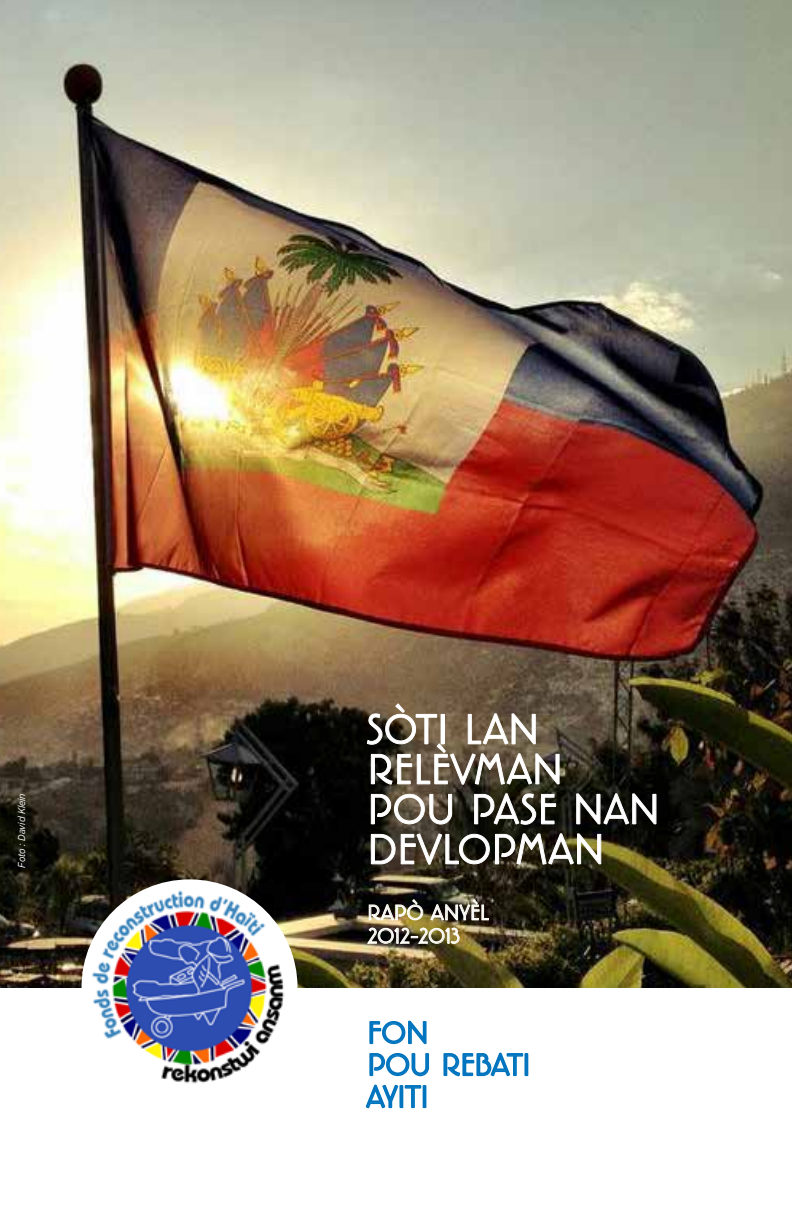
<style>
.page{position:relative;width:792px;height:1224px;background:#fff}
.page>*{position:absolute;margin:0;border:0;box-sizing:border-box;transform-origin:0 0}
.t1{font:52px/40px "Banjoman";letter-spacing:.01em;color:#fff}
.t2{font:38px/32px "Banjoman";letter-spacing:-.005em;color:#0074be}
.t3{font:26.4px/23.4px "Banjoman";letter-spacing:.005em;color:#fff}
.t4{font:italic 10px "Gotham Narrow";color:#fff}
</style>
<div class="page">
<img style="left:0;top:0;width:792px;height:987px">
<svg style="left:369px;top:1020px;width:58px;height:25px"></svg>
<svg style="left:443px;top:1052px;width:81px;height:25px"></svg>
<div style="left:525px;top:1053px;width:3px;height:23px;border:1px solid #0074be"></div>
<svg style="left:365px;top:1053px;width:65px;height:56px"></svg>
<div style="left:423px;top:1085px;width:3px;height:23px;border:1px solid #0074be"></div>
<svg style="left:369px;top:899px;width:55px;height:22px"></svg>
<svg style="left:430px;top:899px;width:59px;height:22px"></svg>
<svg style="left:367px;top:927px;width:93px;height:17px;background:#7e775d"></svg>
<svg style="left:367px;top:703px;width:193px;height:82px;background:#6e6251"></svg>
<svg style="left:371px;top:794px;width:81px;height:31px;background:#6a6255"></svg>
<svg style="left:474px;top:793px;width:82px;height:32px;background:#45443b"></svg>
<svg style="left:576px;top:793px;width:81px;height:32px;background:#383835"></svg>
<svg style="left:371px;top:833px;width:231px;height:32px;background:#524e41"></svg>
<div style="left:82px;top:879px;width:216px;height:216px;background:#fff;border-radius:50%"></div>
<img style="left:90px;top:889px;width:196px;height:195px">
<p class="t4" style="left:16px;top:868px;width:76px;rotate:-90deg">Foto : David Klein</p>
<p class="t1" style="left:367px;top:710px;width:168px">SÒTI LAN<br>RE LÈVMAN<br>POU</p>
<p class="t1" style="left:470px;top:790px;width:22px">PASE</p>
<p class="t1" style="left:573px;top:790px;width:28px">NAN</p>
<p class="t1" style="left:367px;top:830px;width:210px">DEVLOPMAN</p>
<p class="t3" style="left:367px;top:901px;width:123px">RAPÒ ANYÈL<br>2012-2013</p>
<p class="t2" style="left:367px;top:1018px;width:165px">FON<br>POU REBATI<br>AYITI</p>
</div>
